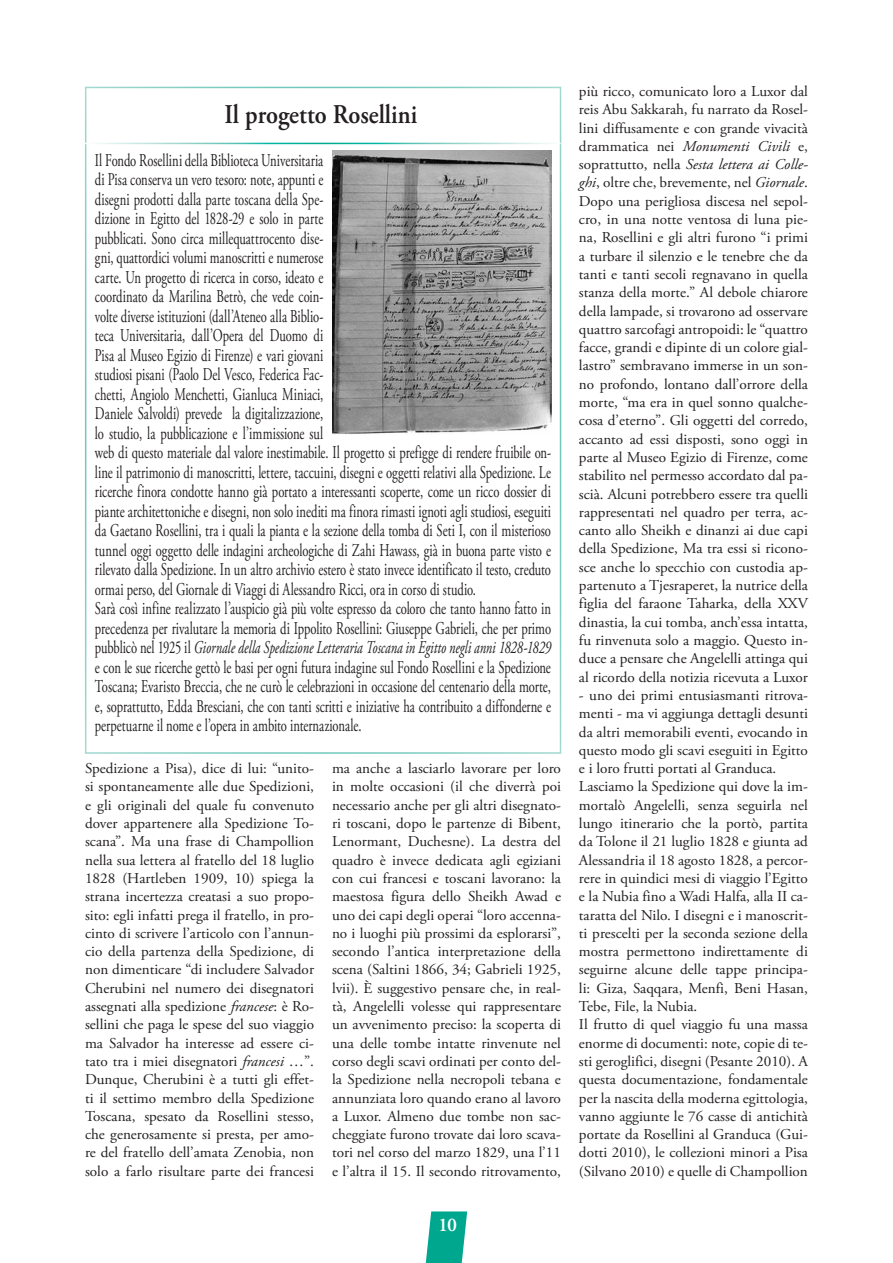
<style>
.page{position:relative;width:893px;height:1263px;background:#fff}
.page>*{position:absolute;margin:0;border:0;box-sizing:border-box;transform-origin:0 0}
.t1{font:600 27px "Adobe Garamond Pro";color:#231f20;scale:.9 1}
.t2{font:600 19.5px "Adobe Garamond Pro";color:#fff}
.t3{font:18px/19.5px "Adobe Garamond Pro";color:#231f20;scale:.7 1}
.t4{font:15px/18.3px "Adobe Garamond Pro";color:#231f20;text-align:justify}
.s1{font-style:italic}
</style>
<div class="page">
<svg style="left:425px;top:1211px;width:42px;height:52px;background:#26b49f"></svg>
<div style="left:85px;top:87px;width:476px;height:667px;border:2px solid #fff"></div>
<hr style="left:85px;top:143px;width:476px;height:1px;background:#fff">
<img style="left:332px;top:151px;width:219px;height:283px">
<h1 class="t1" style="left:224px;top:98px;width:216px">Il progetto Rosellini</h1>
<p class="t3" style="left:95px;top:151px;width:653px">Il Fondo Rosellini della Biblioteca Universitaria<br>di Pisa conserva un vero tesoro: note, appunti e<br>disegni prodotti dalla parte toscana della Spe-<br>dizione in Egitto del 1828-29 e solo in parte<br>pubblicati. Sono circa millequattrocento dise-<br>gni, quattordici volumi manoscritti e numerose<br>carte. Un progetto di ricerca in corso, ideato e<br>coordinato da Marilina Betrò, che vede coin-<br>volte diverse istituzioni (dall’Ateneo alla Biblio-<br>teca Universitaria, dall’Opera del Duomo di<br>Pisa al Museo Egizio di Firenze) e vari giovani<br>studiosi pisani (Paolo Del Vesco, Federica Fac-<br>chetti, Angiolo Menchetti, Gianluca Miniaci,<br>Daniele Salvoldi) prevede la digitalizzazione,<br>lo studio, la pubblicazione e l’immissione sul<br>web di questo materiale dal valore inestimabile. Il progetto si prefigge di rendere fruibile on&shy;line il patrimonio di manoscritti, lettere, taccuini, disegni e oggetti relativi alla Spedizione. Le ricerche finora condotte hanno già portato a interessanti scoperte, come un ricco dossier di piante architettoniche e disegni, non solo inediti ma finora rimasti ignoti agli studiosi, eseguiti da Gaetano Rosellini, tra i quali la pianta e la sezione della tomba di Seti I, con il misterioso tunnel oggi oggetto delle indagini archeologiche di Zahi Hawass, già in buona parte visto e rilevato dalla Spedizione. In un altro archivio estero è stato invece identificato il testo, creduto ormai perso, del Giornale di Viaggi di Alessandro Ricci, ora in corso di studio.<br>Sarà così infine realizzato l’auspicio già più volte espresso da coloro che tanto hanno fatto in precedenza per rivalutare la memoria di Ippolito Rosellini: Giuseppe Gabrieli, che per primo pubblicò nel 1925 il <span class="s1">Giornale della Spedizione Letteraria Toscana in Egitto negli anni 1828-1829 </span>e con le sue ricerche gettò le basi per ogni futura indagine sul Fondo Rosellini e la Spedizione Toscana; Evaristo Breccia, che ne curò le celebrazioni in occasione del centenario della morte, e, soprattutto, Edda Bresciani, che con tanti scritti e iniziative ha contribuito a diffonderne e perpetuarne il nome e l’opera in ambito internazionale.</p>
<p class="t4" style="left:85px;top:760px;width:230px">Spedizione a Pisa), dice di lui: “unito&shy;si spontaneamente alle due Spedizioni, e gli originali del quale fu convenuto dover appartenere alla Spedizione To&shy;scana”. Ma una frase di Champollion nella sua lettera al fratello del 18 luglio 1828 (Hartleben 1909, 10) spiega la strana incertezza creatasi a suo propo&shy;sito: egli infatti prega il fratello, in pro&shy;cinto di scrivere l’articolo con l’annun&shy;cio della partenza della Spedizione, di non dimenticare “di includere Salvador Cherubini nel numero dei disegnatori assegnati alla spedizione <span class="s1">francese</span>: è Ro&shy;sellini che paga le spese del suo viaggio ma Salvador ha interesse ad essere ci&shy;tato tra i miei disegnatori <span class="s1">francesi</span> …”.<br>Dunque, Cherubini è a tutti gli effet&shy;ti il settimo membro della Spedizione Toscana, spesato da Rosellini stesso, che generosamente si presta, per amo&shy;re del fratello dell’amata Zenobia, non solo a farlo risultare parte dei francesi</p>
<p class="t4" style="left:332px;top:760px;width:230px">ma anche a lasciarlo lavorare per loro in molte occasioni (il che diverrà poi necessario anche per gli altri disegnato&shy;ri toscani, dopo le partenze di Bibent, Lenormant, Duchesne). La destra del quadro è invece dedicata agli egiziani con cui francesi e toscani lavorano: la maestosa figura dello Sheikh Awad e uno dei capi degli operai “loro accenna&shy;no i luoghi più prossimi da esplorarsi”, secondo l’antica interpretazione della scena (Saltini 1866, 34; Gabrieli 1925, lvii). È suggestivo pensare che, in real&shy;tà, Angelelli volesse qui rappresentare un avvenimento preciso: la scoperta di una delle tombe intatte rinvenute nel corso degli scavi ordinati per conto del&shy;la Spedizione nella necropoli tebana e annunziata loro quando erano al lavoro a Luxor. Almeno due tombe non sac&shy;cheggiate furono trovate dai loro scava&shy;tori nel corso del marzo 1829, una l’11 e l’altra il 15. Il secondo ritrovamento,</p>
<h2 class="t2" style="left:438px;top:1213px;width:20px">10</h2>
<p class="t4" style="left:579px;top:83px;width:230px">più ricco, comunicato loro a Luxor dal reis Abu Sakkarah, fu narrato da Rosel&shy;lini diffusamente e con grande vivacità drammatica nei <span class="s1">Monumenti Civili</span> e, soprattutto, nella <span class="s1">Sesta lettera ai Colle&shy;ghi</span>, oltre che, brevemente, nel <span class="s1">Giornale</span>.<br>Dopo una perigliosa discesa nel sepol&shy;cro, in una notte ventosa di luna pie&shy;na, Rosellini e gli altri furono “i primi a turbare il silenzio e le tenebre che da tanti e tanti secoli regnavano in quella stanza della morte.” Al debole chiarore della lampade, si trovarono ad osservare quattro sarcofagi antropoidi: le “quattro facce, grandi e dipinte di un colore gial&shy;lastro” sembravano immerse in un son&shy;no profondo, lontano dall’orrore della morte, “ma era in quel sonno qualche&shy;cosa d’eterno”. Gli oggetti del corredo, accanto ad essi disposti, sono oggi in parte al Museo Egizio di Firenze, come stabilito nel permesso accordato dal pa&shy;scià. Alcuni potrebbero essere tra quelli rappresentati nel quadro per terra, ac&shy;canto allo Sheikh e dinanzi ai due capi della Spedizione, Ma tra essi si ricono&shy;sce anche lo specchio con custodia ap&shy;partenuto a Tjesraperet, la nutrice della figlia del faraone Taharka, della XXV dinastia, la cui tomba, anch’essa intatta, fu rinvenuta solo a maggio. Questo in&shy;duce a pensare che Angelelli attinga qui al ricordo della notizia ricevuta a Luxor</p>
<p class="t4" style="left:579px;top:686px;width:230px;text-align:left">- uno dei primi entusiasmanti ritrova&shy;menti - ma vi aggiunga dettagli desunti da altri memorabili eventi, evocando in questo modo gli scavi eseguiti in Egitto e i loro frutti portati al Granduca.<br>Lasciamo la Spedizione qui dove la im&shy;mortalò Angelelli, senza seguirla nel lungo itinerario che la portò, partita da Tolone il 21 luglio 1828 e giunta ad Alessandria il 18 agosto 1828, a percor&shy;rere in quindici mesi di viaggio l’Egitto e la Nubia fino a Wadi Halfa, alla II ca&shy;taratta del Nilo. I disegni e i manoscrit&shy;ti prescelti per la seconda sezione della mostra permettono indirettamente di seguirne alcune delle tappe principa&shy;li: Giza, Saqqara, Menfi, Beni Hasan, Tebe, File, la Nubia.<br>Il frutto di quel viaggio fu una massa enorme di documenti: note, copie di te&shy;sti geroglifici, disegni (Pesante 2010). A questa documentazione, fondamentale per la nascita della moderna egittologia, vanno aggiunte le 76 casse di antichità portate da Rosellini al Granduca (Gui&shy;dotti 2010), le collezioni minori a Pisa (Silvano 2010) e quelle di Champollion</p>
</div>
